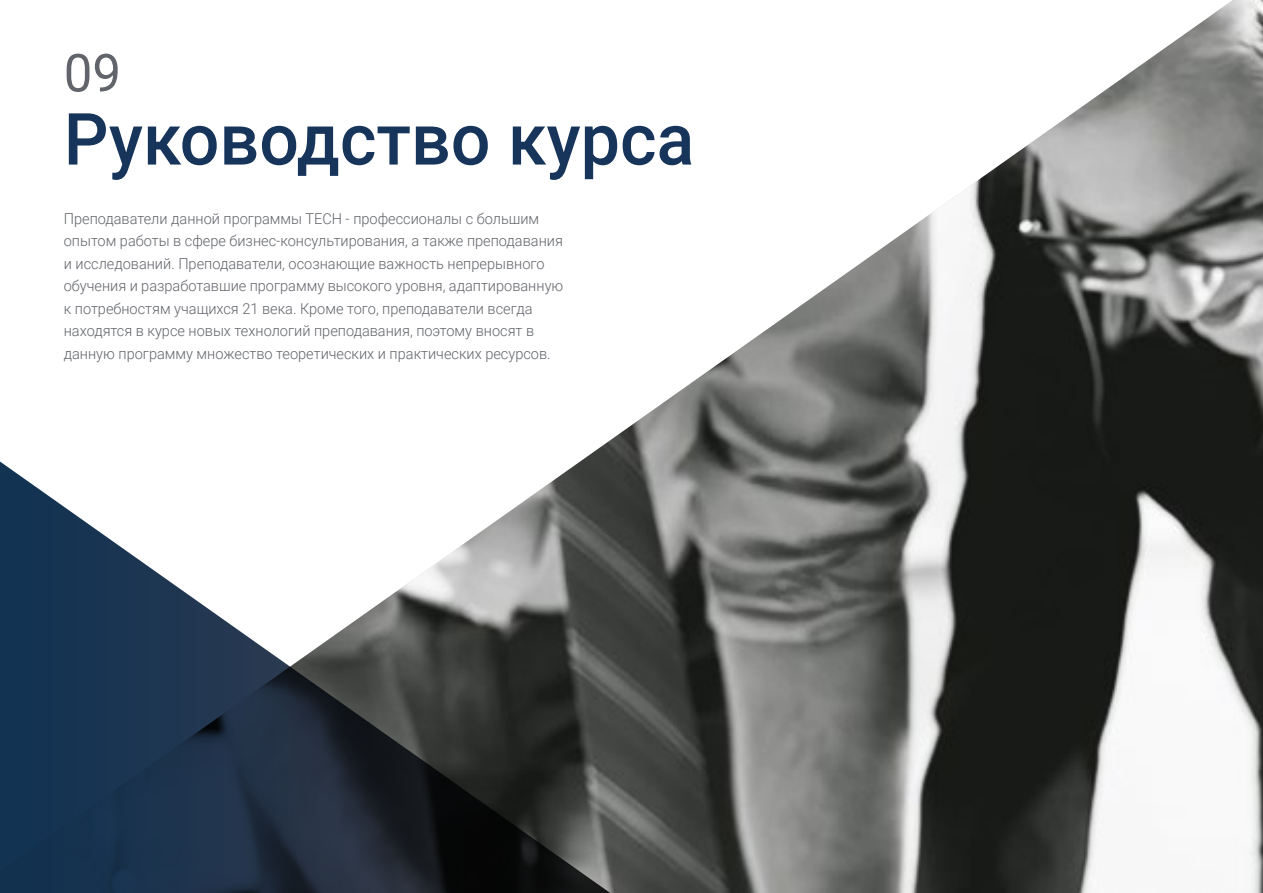
<style>
.page{position:relative;width:1263px;height:893px;background:#fff}
.page>*{position:absolute;margin:0;border:0;box-sizing:border-box;transform-origin:0 0}
.t1{font:500 72px "Roboto";color:#17355b}
.t2{font:52.5px "Roboto";color:#61646a}
.t3{font:300 15px/22.5px "Roboto";color:#61646a}
</style>
<div class="page">
<img style="left:602px;top:0;width:661px;height:893px">
<svg style="left:0;top:446px;width:640px;height:447px"></svg>
<h2 class="t2" style="left:64px;top:36px;width:59px">09</h2>
<h1 class="t1" style="left:64px;top:89px;width:632px">Руководство курса</h1>
<p class="t3" style="left:64px;top:207px;width:501px">Преподаватели данной программы TECH - профессионалы с большим опытом работы в сфере бизнес-консультирования, а также преподавания и исследований. Преподаватели, осознающие важность непрерывного обучения и разработавшие программу высокого уровня, адаптированную к потребностям учащихся 21 века. Кроме того, преподаватели всегда находятся в курсе новых технологий преподавания, поэтому вносят в данную программу множество теоретических и практических ресурсов.</p>
</div>
